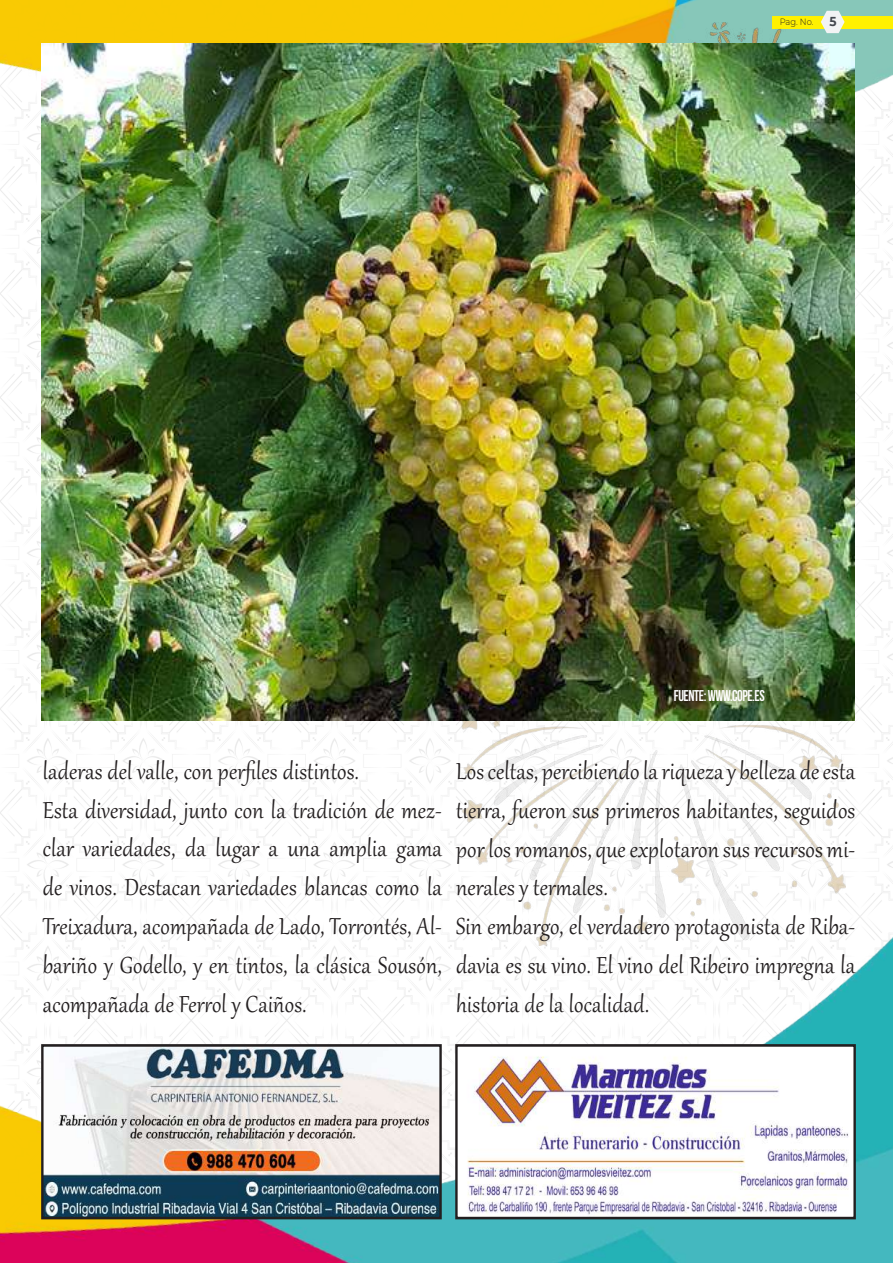
<style>
.page{position:relative;width:893px;height:1263px;background:#fff}
.page>*{position:absolute;margin:0;border:0;box-sizing:border-box;transform-origin:0 0}
.t1{font:28.5px/38.8px "Gabriola";letter-spacing:.01em;color:#231f20;scale:.92 1}
.t2{font:700 15.6px "Bebas Neue";letter-spacing:-.03em;color:#fff;scale:.92 1}
.t3{font:300 9px "Montserrat";color:#231f20;scale:.92 1}
.s1{font-weight:700;font-size:12.9px;color:#43474e}
</style>
<div class="page">
<img style="left:0;top:0;width:893px;height:223px">
<div style="left:772px;top:16px;width:121px;height:12px;background:#fff101"></div>
<svg style="left:821px;top:11px;width:24px;height:11px"></svg>
<img style="left:0;top:735px;width:893px;height:528px">
<img style="left:459px;top:721px;width:387px;height:224px">
<img style="left:636px;top:22px;width:219px;height:211px">
<img style="left:41px;top:44px;width:813px;height:677px">
<img style="left:44px;top:1047px;width:395px;height:169px">
<div style="left:41px;top:1044px;width:401px;height:175px;border:2px solid #231f20"></div>
<img style="left:458px;top:1047px;width:395px;height:169px">
<div style="left:455px;top:1044px;width:401px;height:175px;border:2px solid #231f20"></div>
<p class="t3" style="left:780px;top:16px;width:63px">Pag. No. <span class="s1">5</span></p>
<p class="t2" style="left:674px;top:687px;width:100px">FUENTE: WWW.COPE.ES</p>
<p class="t1" style="left:43px;top:749px;width:435px">laderas del valle, con perfiles distintos.<br>Esta diversidad, junto con la tradición de mez&shy;clar variedades, da lugar a una amplia gama de vinos. Destacan variedades blancas como la Treixadura, acompañada de Lado, Torrontés, Al&shy;bariño y Godello, y en tintos, la clásica Sousón, acompañada de Ferrol y Caiños.</p>
<p class="t1" style="left:456px;top:749px;width:435px">Los celtas, percibiendo la riqueza y belleza de esta tierra, fueron sus primeros habitantes, seguidos por los romanos, que explotaron sus recursos mi&shy;nerales y termales.<br>Sin embargo, el verdadero protagonista de Riba&shy;davia es su vino. El vino del Ribeiro impregna la historia de la localidad.</p>
</div>
